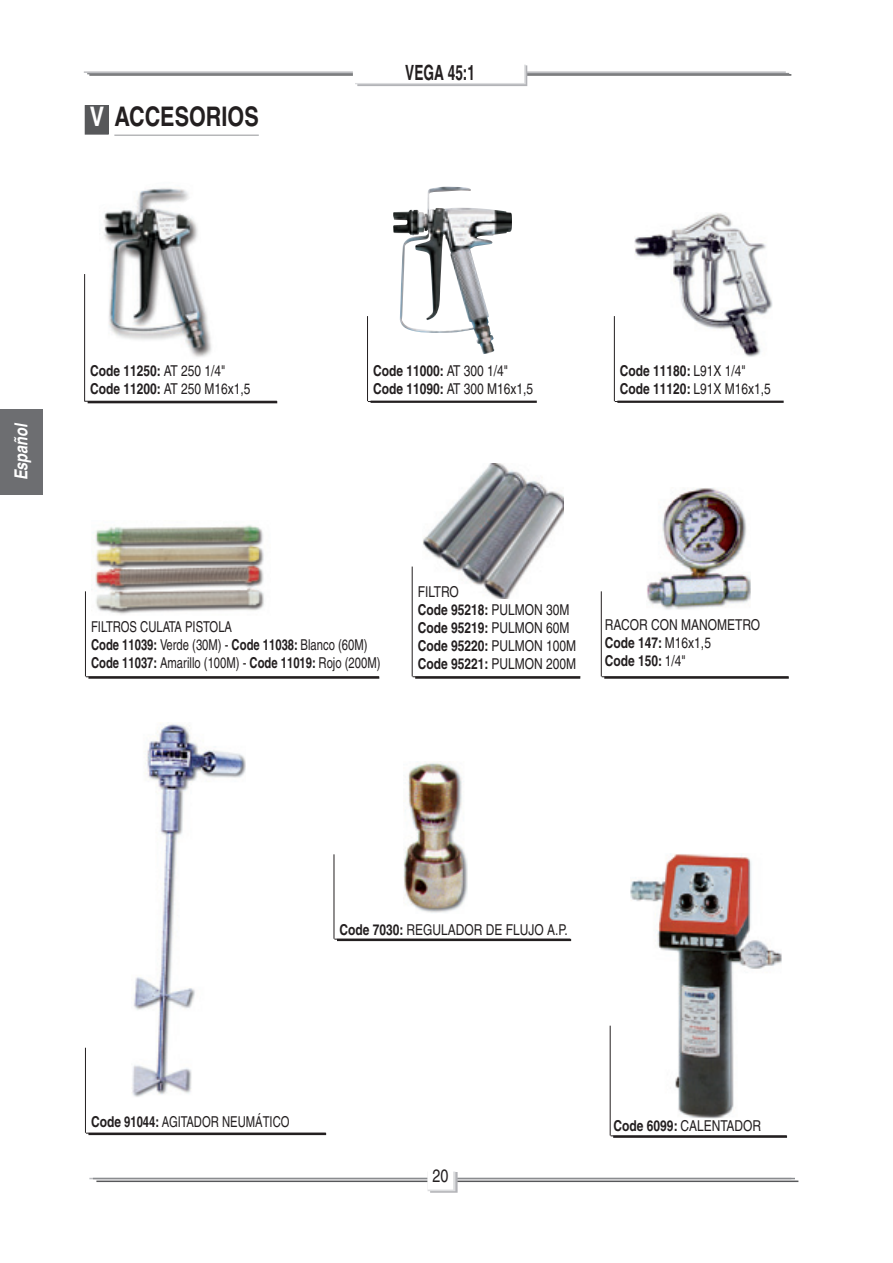
<style>
.page{position:relative;width:893px;height:1263px;background:#fff}
.page>*{position:absolute;margin:0;border:0;box-sizing:border-box;transform-origin:0 0}
.t1{font:700 27px "Helvetica";color:#231f20;scale:.8 1}
.t2{font:700 21px "Helvetica";color:#231f20;scale:.65 1}
.t3{font:italic 700 18px "Helvetica";color:#fff;scale:.8 1}
.t4{font:18px "Helvetica";color:#231f20;scale:.8 1}
.t5{font:15px/18px "Helvetica";color:#231f20;scale:.8 1}
.t6{font:15px/18px "Helvetica";color:#231f20;scale:.75 1}
.t7{font:700 15px/18px "Helvetica";color:#231f20;scale:.8 1}
.s1{color:#fff}
.s2{font-weight:700}
.s3{font-weight:400}
</style>
<div class="page">
<hr style="left:89px;top:74px;width:702px;height:2px;background:#57585a">
<hr style="left:84px;top:71px;width:701px;height:2px;background:#bdbec1">
<hr style="left:87px;top:73px;width:702px;height:1px;background:#8a8c8f">
<hr style="left:96px;top:1181px;width:702px;height:1px;background:#57585a">
<hr style="left:89px;top:1178px;width:702px;height:1px;background:#bdbec1">
<hr style="left:93px;top:1178px;width:702px;height:1px;background:#8a8c8f">
<div style="left:430px;top:1172px;width:27px;height:21px;border:2px solid #b2b3b7"></div>
<div style="left:427px;top:1172px;width:28px;height:19px;border:2px solid #dcdddf"></div>
<div style="left:428px;top:1171px;width:24px;height:18px;background:#fff"></div>
<div style="left:427px;top:1170px;width:26px;height:20px;border:2px solid #fff"></div>
<div style="left:357px;top:65px;width:170px;height:21px;border:2px solid #b2b3b7"></div>
<div style="left:355px;top:65px;width:170px;height:19px;border:2px solid #dcdddf"></div>
<div style="left:353px;top:64px;width:170px;height:18px;background:#fff"></div>
<div style="left:0;top:410px;width:42px;height:85px;background:#6d6e71"></div>
<img style="left:91px;top:525px;width:173px;height:90px">
<img style="left:104px;top:188px;width:108px;height:169px">
<img style="left:393px;top:187px;width:119px;height:167px">
<img style="left:635px;top:213px;width:137px;height:144px">
<img style="left:422px;top:464px;width:141px;height:135px">
<img style="left:647px;top:488px;width:103px;height:122px">
<img style="left:132px;top:724px;width:114px;height:373px">
<img style="left:404px;top:763px;width:63px;height:150px">
<img style="left:630px;top:854px;width:151px;height:264px">
<div style="left:85px;top:106px;width:23px;height:28px;background:#57585a"></div>
<div style="left:85px;top:105px;width:23px;height:29px;border:1px solid #57585a"></div>
<hr style="left:114px;top:135px;width:145px;height:1px;background:#939598">
<hr style="left:84px;top:274px;width:1px;height:128px;background:#231f20">
<hr style="left:85px;top:401px;width:192px;height:1px;background:#231f20">
<hr style="left:88px;top:401px;width:189px;height:2px;background:#231f20">
<hr style="left:367px;top:316px;width:1px;height:85px;background:#231f20">
<hr style="left:368px;top:401px;width:167px;height:1px;background:#231f20">
<hr style="left:370px;top:401px;width:167px;height:2px;background:#231f20">
<hr style="left:85px;top:591px;width:1px;height:85px;background:#231f20">
<hr style="left:86px;top:676px;width:293px;height:1px;background:#231f20">
<hr style="left:88px;top:676px;width:291px;height:3px;background:#231f20">
<hr style="left:614px;top:316px;width:1px;height:85px;background:#231f20">
<hr style="left:614px;top:401px;width:168px;height:1px;background:#231f20">
<hr style="left:617px;top:401px;width:166px;height:2px;background:#231f20">
<hr style="left:412px;top:567px;width:1px;height:109px;background:#231f20">
<hr style="left:412px;top:676px;width:168px;height:1px;background:#231f20">
<hr style="left:415px;top:676px;width:165px;height:3px;background:#231f20">
<hr style="left:601px;top:591px;width:1px;height:85px;background:#231f20">
<hr style="left:601px;top:676px;width:187px;height:1px;background:#231f20">
<hr style="left:604px;top:676px;width:184px;height:3px;background:#231f20">
<hr style="left:85px;top:1048px;width:1px;height:85px;background:#231f20">
<hr style="left:86px;top:1133px;width:240px;height:1px;background:#231f20">
<hr style="left:88px;top:1133px;width:238px;height:2px;background:#231f20">
<hr style="left:333px;top:854px;width:1px;height:85px;background:#231f20">
<hr style="left:334px;top:939px;width:236px;height:1px;background:#231f20">
<hr style="left:337px;top:939px;width:234px;height:2px;background:#231f20">
<hr style="left:609px;top:1026px;width:1px;height:110px;background:#231f20">
<hr style="left:610px;top:1136px;width:176px;height:1px;background:#231f20">
<hr style="left:613px;top:1136px;width:174px;height:2px;background:#231f20">
<h1 class="t1" style="left:90px;top:107px;width:213px"><span class="s1">V</span> ACCESORIOS</h1>
<h2 class="t2" style="left:405px;top:65px;width:109px">VEGA 45:1</h2>
<p class="t3" style="left:15px;top:480px;width:72px;rotate:-90deg">Español</p>
<p class="t5" style="left:90px;top:363px;width:202px"><span class="s2">Code 11250:</span> AT 250 1/4"<br><span class="s2">Code 11200:</span> AT 250 M16x1,5</p>
<p class="t5" style="left:373px;top:363px;width:202px"><span class="s2">Code 11000:</span> AT 300 1/4"<br><span class="s2">Code 11090:</span> AT 300 M16x1,5</p>
<p class="t7" style="left:620px;top:363px;width:190px">Code 11180: <span class="s3">L91X 1/4"<br></span>Code 11120: <span class="s3">L91X M16x1,5</span></p>
<p class="t6" style="left:91px;top:619px;width:387px">FILTROS CULATA PISTOLA<br><span class="s2">Code 11039:</span> Verde (30M) - <span class="s2">Code 11038:</span> Blanco (60M)<br><span class="s2">Code 11037:</span> Amarillo (100M) - <span class="s2">Code 11019:</span> Rojo (200M)</p>
<p class="t5" style="left:418px;top:585px;width:199px">FILTRO<br><span class="s2">Code 95218:</span> PULMON 30M<br><span class="s2">Code 95219:</span> PULMON 60M<br><span class="s2">Code 95220:</span> PULMON 100M<br><span class="s2">Code 95221:</span> PULMON 200M</p>
<p class="t5" style="left:604px;top:617px;width:196px">RACOR CON MANOMETRO<br><span class="s2">Code 147:</span> M16x1,5<br><span class="s2">Code 150:</span> 1/4"</p>
<p class="t5" style="left:339px;top:922px;width:287px"><span class="s2">Code 7030:</span> REGULADOR DE FLUJO A.P.</p>
<p class="t6" style="left:91px;top:1115px;width:266px"><span class="s2">Code 91044:</span> AGITADOR NEUMÁTICO</p>
<p class="t4" style="left:432px;top:1169px;width:22px">20</p>
<p class="t5" style="left:613px;top:1119px;width:186px"><span class="s2">Code 6099:</span> CALENTADOR</p>
</div>
